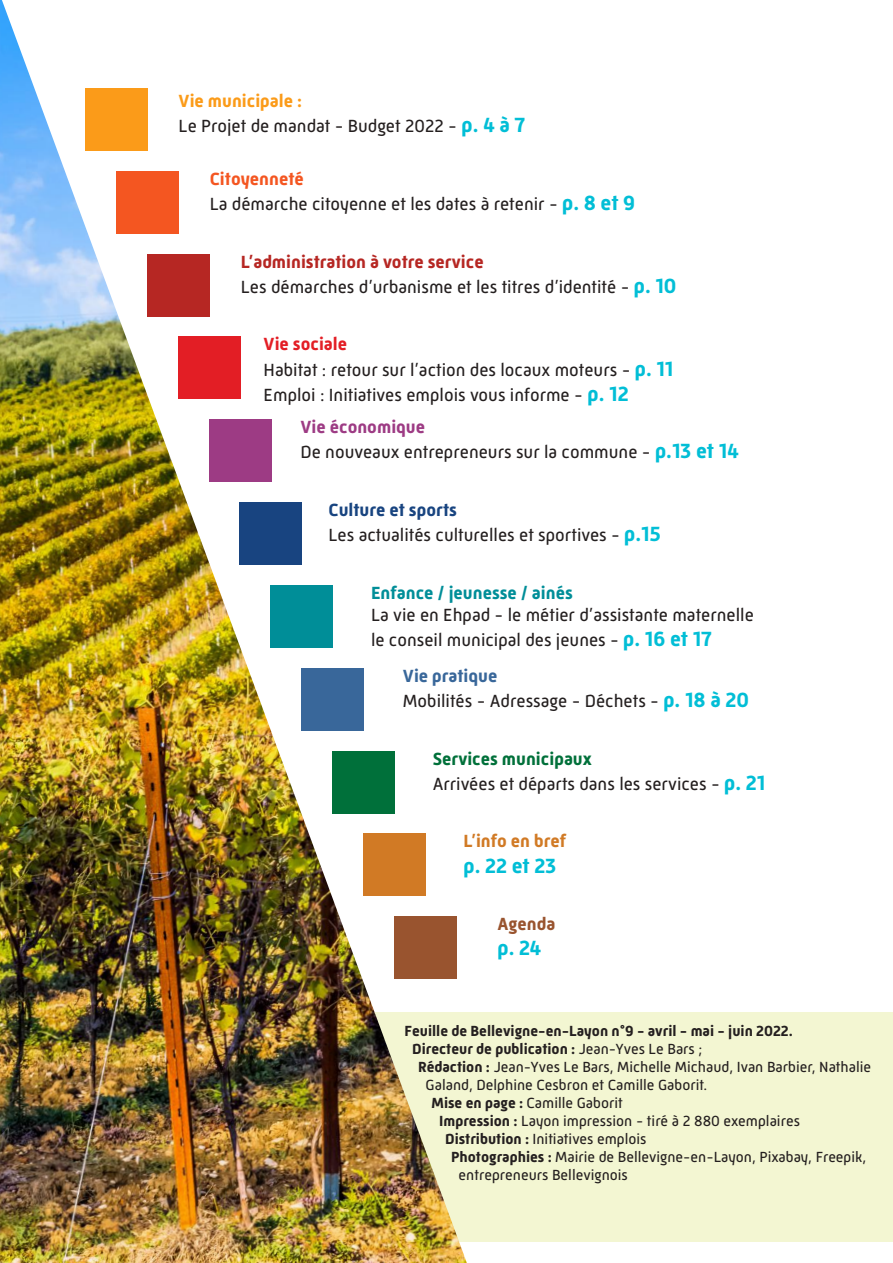
<style>
.page{position:relative;width:893px;height:1263px;background:#fff}
.page>*{position:absolute;margin:0;border:0;box-sizing:border-box;transform-origin:0 0}
.t1{font:700 21px "Mic 32 New";color:#02bed6}
.t2{font:18px/25.2px "Mic 32 New";color:#241f1f}
.t3{font:700 18px "Mic 32 New";color:#008e98}
.t4{font:700 18px "Mic 32 New";color:#d17a25}
.t5{font:700 18px "Mic 32 New";color:#99542f}
.t6{font:15px "Mic 32 New";color:#241f1f}
.t7{font:700 15px "Mic 32 New";color:#241f1f}
.s1{font-weight:700;color:#fb9b19}
.s2{font-weight:700;font-size:21px;color:#02bed6}
.s3{font-weight:700;color:#f45621}
.s4{font-weight:700;color:#b62723}
.s5{font-weight:700;color:#e31e25}
.s6{font-weight:700;color:#9d3b84}
.s7{font-weight:700;color:#184480}
.s8{font-weight:700;color:#39679a}
.s9{font-weight:700;color:#00703a}
.s10{font-weight:400}
.s11{font-weight:700}
</style>
<div class="page">
<div style="left:264px;top:1012px;width:629px;height:230px;background:#f3f6d2"></div>
<img style="left:0;top:0;width:467px;height:1263px">
<p class="t2" style="left:179px;top:88px;width:348px"><span class="s1">Vie municipale :<br></span>Le Projet de mandat - Budget 2022 - <span class="s2">p. 4 à 7</span></p>
<p class="t2" style="left:210px;top:166px;width:427px"><span class="s3">Citoyenneté<br></span>La démarche citoyenne et les dates à retenir - <span class="s2">p. 8 et 9</span></p>
<p class="t2" style="left:241px;top:249px;width:437px"><span class="s4">L’administration à votre service<br></span>Les démarches d’urbanisme et les titres d’identité - <span class="s2">p. 10</span></p>
<p class="t2" style="left:264px;top:332px;width:411px"><span class="s5">Vie sociale<br></span>Habitat : retour sur l’action des locaux moteurs - <span class="s2">p. 11<br></span>Emploi : Initiatives emplois vous informe - <span class="s2">p. 12</span></p>
<p class="t2" style="left:300px;top:414px;width:440px"><span class="s6">Vie économique<br></span>De nouveaux entrepreneurs sur la commune - <span class="s2">p.13 et 14</span></p>
<p class="t2" style="left:328px;top:497px;width:334px"><span class="s7">Culture et sports<br></span>Les actualités culturelles et sportives - <span class="s2">p.15</span></p>
<p class="t3" style="left:371px;top:582px;width:203px">Enfance / jeunesse / ainés</p>
<p class="t2" style="left:371px;top:602px;width:384px">La vie en Ehpad - le métier d’assistante maternelle le conseil municipal des jeunes - <span class="s2">p. 16 et 17</span></p>
<p class="t2" style="left:403px;top:663px;width:348px"><span class="s8">Vie pratique<br></span>Mobilités - Adressage - Déchets - <span class="s2">p. 18 à 20</span></p>
<p class="t2" style="left:433px;top:746px;width:334px"><span class="s9">Services municipaux<br></span>Arrivées et départs dans les services - <span class="s2">p. 21</span></p>
<p class="t4" style="left:463px;top:831px;width:104px">L’info en bref</p>
<p class="t1" style="left:463px;top:853px;width:94px">p. 22 et 23</p>
<p class="t5" style="left:497px;top:914px;width:59px">Agenda</p>
<p class="t1" style="left:497px;top:936px;width:45px">p. 24</p>
<p class="t7" style="left:405px;top:1022px;width:390px">Feuille de Bellevigne-en-Layon n°9 - avril - mai - juin 2022.</p>
<p class="t7" style="left:412px;top:1040px;width:292px">Directeur de publication : <span class="s10">Jean-Yves Le Bars ;</span></p>
<p class="t6" style="left:418px;top:1058px;width:455px"><span class="s11">Rédaction :</span> Jean-Yves Le Bars, Michelle Michaud, Ivan Barbier, Nathalie</p>
<p class="t6" style="left:426px;top:1076px;width:283px">Galand, Delphine Cesbron et Camille Gaborit.</p>
<p class="t6" style="left:432px;top:1094px;width:193px"><span class="s11">Mise en page :</span> Camille Gaborit</p>
<p class="t6" style="left:439px;top:1112px;width:362px"><span class="s11">Impression :</span> Layon impression - tiré à 2 880 exemplaires</p>
<p class="t6" style="left:445px;top:1130px;width:203px"><span class="s11">Distribution :</span> Initiatives emplois</p>
<p class="t6" style="left:451px;top:1148px;width:417px"><span class="s11">Photographies :</span> Mairie de Bellevigne-en-Layon, Pixabay, Freepik,</p>
<p class="t6" style="left:459px;top:1166px;width:171px">entrepreneurs Bellevignois</p>
</div>
